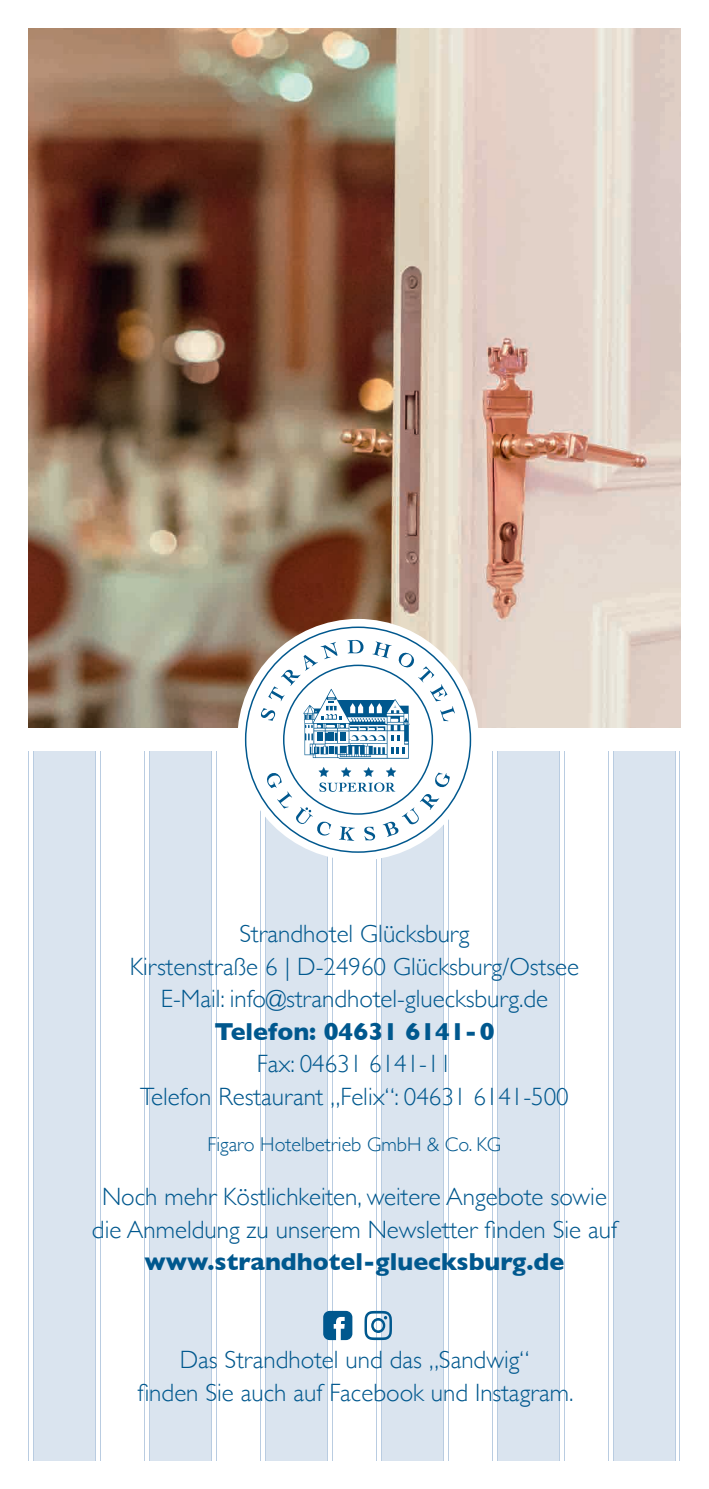
<style>
.page{position:relative;width:709px;height:1489px;background:#fff}
.page>*{position:absolute;margin:0;border:0;box-sizing:border-box;transform-origin:0 0}
.t1{font:300 25px/32.5px "Gill Sans";color:#00588e;text-align:center}
.t2{font:700 25px "Gill Sans";color:#00588e}
.t3{font:300 20px "Gill Sans";color:#00588e}
</style>
<div class="page">
<div style="left:33px;top:750px;width:63px;height:710px;background:#dae4ef"></div>
<div style="left:149px;top:750px;width:63px;height:710px;background:#dae4ef"></div>
<div style="left:265px;top:750px;width:62px;height:710px;background:#dae4ef"></div>
<div style="left:381px;top:750px;width:62px;height:710px;background:#dae4ef"></div>
<div style="left:497px;top:750px;width:62px;height:710px;background:#dae4ef"></div>
<div style="left:613px;top:750px;width:62px;height:710px;background:#dae4ef"></div>
<hr style="left:100px;top:750px;width:1px;height:710px;background:#b9cce1">
<hr style="left:28px;top:750px;width:1px;height:710px;background:#b9cce1">
<hr style="left:95px;top:750px;width:1px;height:710px;background:#b9cce1">
<hr style="left:33px;top:750px;width:1px;height:710px;background:#b9cce1">
<hr style="left:216px;top:750px;width:1px;height:710px;background:#b9cce1">
<hr style="left:144px;top:750px;width:1px;height:710px;background:#b9cce1">
<hr style="left:211px;top:750px;width:1px;height:710px;background:#b9cce1">
<hr style="left:149px;top:750px;width:1px;height:710px;background:#b9cce1">
<hr style="left:332px;top:750px;width:1px;height:710px;background:#b9cce1">
<hr style="left:260px;top:750px;width:1px;height:710px;background:#b9cce1">
<hr style="left:327px;top:750px;width:1px;height:710px;background:#b9cce1">
<hr style="left:265px;top:750px;width:1px;height:710px;background:#b9cce1">
<hr style="left:447px;top:750px;width:1px;height:710px;background:#b9cce1">
<hr style="left:376px;top:750px;width:1px;height:710px;background:#b9cce1">
<hr style="left:443px;top:750px;width:1px;height:710px;background:#b9cce1">
<hr style="left:381px;top:750px;width:1px;height:710px;background:#b9cce1">
<hr style="left:563px;top:750px;width:1px;height:710px;background:#b9cce1">
<hr style="left:492px;top:750px;width:1px;height:710px;background:#b9cce1">
<hr style="left:559px;top:750px;width:1px;height:710px;background:#b9cce1">
<hr style="left:496px;top:750px;width:1px;height:710px;background:#b9cce1">
<hr style="left:679px;top:750px;width:1px;height:710px;background:#b9cce1">
<hr style="left:608px;top:750px;width:1px;height:710px;background:#b9cce1">
<hr style="left:675px;top:750px;width:1px;height:710px;background:#b9cce1">
<hr style="left:612px;top:750px;width:1px;height:710px;background:#b9cce1">
<img style="left:28px;top:28px;width:652px;height:699px">
<div style="left:237px;top:619px;width:242px;height:241px;background:#fff;border-radius:50%"></div>
<svg style="left:245px;top:626px;width:226px;height:226px"></svg>
<svg style="left:260px;top:640px;width:195px;height:201px"></svg>
<svg style="left:364px;top:1310px;width:28px;height:29px"></svg>
<svg style="left:323px;top:1310px;width:29px;height:29px"></svg>
<p class="t1" style="left:130px;top:916px;width:451px">Strandhotel Glücksburg<br>Kirstenstraße 6 | D-24960 Glücksburg/Ostsee<br>E-Mail: info@strandhotel-gluecksburg.de</p>
<p class="t2" style="left:214px;top:1011px;width:282px">Telefon: 04631 6141-0</p>
<p class="t1" style="left:140px;top:1046px;width:430px">Fax: 04631 6141-11<br>Telefon Restaurant „Felix“: 04631 6141-500</p>
<p class="t3" style="left:208px;top:1128px;width:295px">Figaro Hotelbetrieb GmbH &amp; Co. KG</p>
<p class="t1" style="left:92px;top:1179px;width:526px">Noch mehr Köstlichkeiten, weitere Angebote sowie die Anmeldung zu unserem Newsletter finden Sie auf</p>
<p class="t2" style="left:145px;top:1241px;width:421px">www.strandhotel-gluecksburg.de</p>
<p class="t1" style="left:137px;top:1342px;width:438px">Das Strandhotel und das „Sandwig“<br>finden Sie auch auf Facebook und Instagram.</p>
</div>
